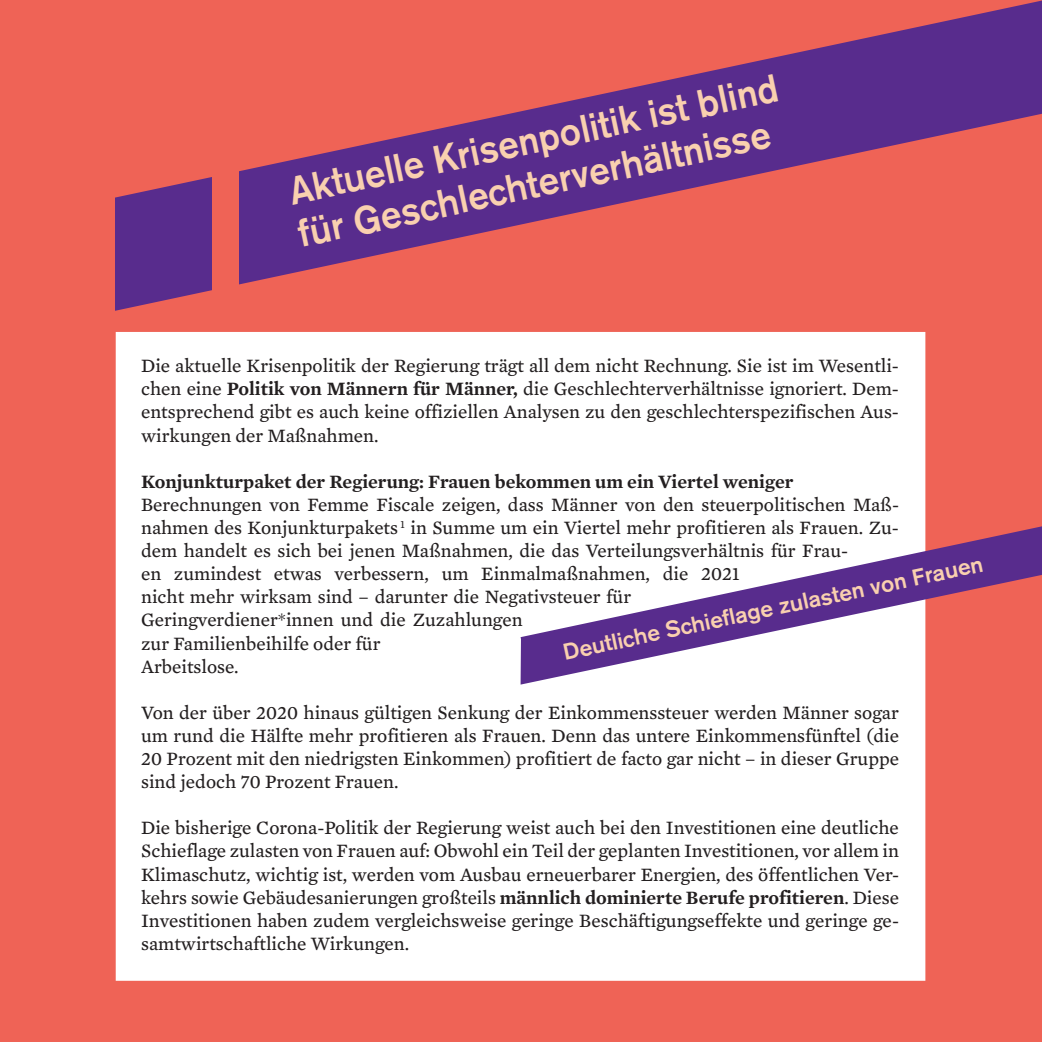
<style>
.page{position:relative;width:1042px;height:1042px;background:#ef6356}
.page>*{position:absolute;margin:0;border:0;box-sizing:border-box;transform-origin:0 0}
.t1{font:500 39.02px/43.8px "Akzidenz Grotesk BE";color:#f9d0af;scale:.93 1}
.t2{font:500 22.75px "Akzidenz Grotesk BE";color:#f9d0af}
.t3{font:19.25px/23.1px "Mercury Text G3 Roman";color:#231f20;text-align:justify}
.t4{font:600 19.25px "Mercury Text G3";color:#231f20}
.s1{font-family:"Mercury Text G3";font-weight:600}
</style>
<div class="page">
<div style="left:128px;top:345px;width:784px;height:623px;background:#fff"></div>
<div style="left:116px;top:332px;width:809px;height:649px;border:25px solid #fff"></div>
<svg style="left:115px;top:1px;width:927px;height:310px"></svg>
<div style="left:212px;top:136px;width:27px;height:162px;background:#ef6356"></div>
<svg style="left:520px;top:526px;width:522px;height:158px"></svg>
<h1 class="t1" style="left:285px;top:169px;width:538px;rotate:-12deg">Aktuelle Krisenpolitik ist blind für Geschlechterverhältnisse</h1>
<p class="t3" style="left:141px;top:354px;width:759px">Die aktuelle Krisenpolitik der Regierung trägt all dem nicht Rechnung. Sie ist im Wesentli&shy;chen eine <span class="s1">Politik von Männern für Männer,</span> die Geschlechterverhältnisse ignoriert. Dem&shy;entsprechend gibt es auch keine offiziellen Analysen zu den geschlechterspezifischen Aus&shy;wirkungen der Maßnahmen.</p>
<p class="t4" style="left:141px;top:469px;width:654px">Konjunkturpaket der Regierung: Frauen bekommen um ein Viertel weniger</p>
<p class="t3" style="left:141px;top:493px;width:759px;text-align:left">Berechnungen von Femme Fiscale zeigen, dass Männer von den steuerpolitischen Maß&shy;nahmen des Konjunkturpakets <sup>1</sup> in Summe um ein Viertel mehr profitieren als Frauen. Zu&shy;dem handelt es sich bei jenen Maßnahmen, die das Verteilungsverhältnis für Frau-<br>en zumindest etwas verbessern, um Einmalmaßnahmen, die 2021<br>nicht mehr wirksam sind – darunter die Negativsteuer für<br>Geringverdiener*innen und die Zuzahlungen<br>zur Familienbeihilfe oder für<br>Arbeitslose.</p>
<p class="t3" style="left:141px;top:701px;width:759px">Von der über 2020 hinaus gültigen Senkung der Einkommenssteuer werden Männer sogar um rund die Hälfte mehr profitieren als Frauen. Denn das untere Einkommensfünftel (die 20 Prozent mit den niedrigsten Einkommen) profitiert de facto gar nicht – in dieser Gruppe sind jedoch 70 Prozent Frauen.</p>
<p class="t3" style="left:141px;top:816px;width:759px">Die bisherige Corona-Politik der Regierung weist auch bei den Investitionen eine deutliche Schieflage zulasten von Frauen auf: Obwohl ein Teil der geplanten Investitionen, vor allem in Klimaschutz, wichtig ist, werden vom Ausbau erneuerbarer Energien, des öffentlichen Ver&shy;kehrs sowie Gebäudesanierungen großteils <span class="s1">männlich dominierte Berufe profitieren</span>. Diese Investitionen haben zudem vergleichsweise geringe Beschäftigungseffekte und geringe ge&shy;samtwirtschaftliche Wirkungen.</p>
<p class="t2" style="left:561px;top:639px;width:430px;rotate:-12deg">Deutliche Schiefl age zulasten von Frauen</p>
</div>
